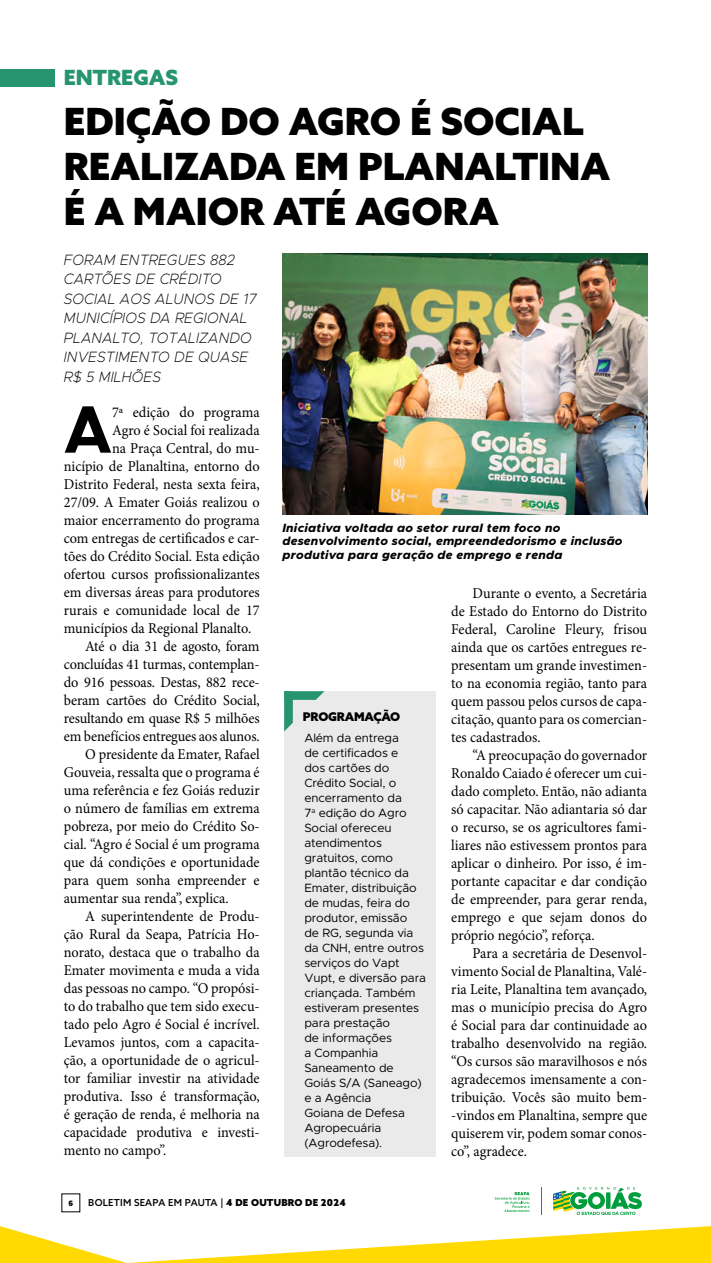
<style>
.page{position:relative;width:711px;height:1263px;background:#fff}
.page>*{position:absolute;margin:0;border:0;box-sizing:border-box;transform-origin:0 0}
.t1{font:700 67.35px "Metropolis";color:#000;scale:.95 1}
.t2{font:900 37.5px/45px "Azo Sans";color:#000}
.t3{font:900 21px "Azo Sans";color:#26946f}
.t4{font:15px/18px "Minion Pro";color:#000;text-align:justify;scale:.95 1}
.t5{font:italic 200 15px/19.5px "Metropolis";letter-spacing:.01em;color:#000;scale:.95 1}
.t6{font:12px/15px "Metropolis";letter-spacing:-.01em;color:#000}
.t7{font:italic 800 12px/13.5px "Metropolis";letter-spacing:.02em;color:#000}
.t8{font:900 12px "Azo Sans";letter-spacing:-.02em;color:#000}
.t9{font:500 9.6px "Azo Sans";letter-spacing:.02em;color:#000}
.t10{font:900 7.2px "Neo Sans Pro";color:#000}
.s1{font-weight:900}
</style>
<div class="page">
<svg style="left:553px;top:1187px;width:88px;height:28px"></svg>
<svg style="left:541px;top:1187px;width:1px;height:28px"></svg>
<svg style="left:494px;top:1192px;width:35px;height:20px"></svg>
<svg style="left:0;top:1226px;width:710px;height:37px"></svg>
<div style="left:0;top:69px;width:54px;height:18px;background:#26946f"></div>
<img style="left:282px;top:253px;width:364px;height:261px">
<div style="left:284px;top:691px;width:151px;height:466px;background:#eaeaea"></div>
<svg style="left:284px;top:691px;width:40px;height:40px"></svg>
<h3 class="t3" style="left:64px;top:63px;width:116px">ENTREGAS</h3>
<h2 class="t2" style="left:64px;top:99px;width:547px">EDIÇÃO DO AGRO É SOCIAL<br>REALIZADA EM PLANALTINA<br>É A MAIOR ATÉ AGORA</h2>
<p class="t5" style="left:64px;top:250px;width:204px">FORAM ENTREGUES 882<br>CARTÕES DE CRÉDITO<br>SOCIAL AOS ALUNOS DE 17<br>MUNICÍPIOS DA REGIONAL<br>PLANALTO, TOTALIZANDO<br>INVESTIMENTO DE QUASE<br>R$ 5 MILHÕES</p>
<h1 class="t1" style="left:64px;top:387px;width:52px">A</h1>
<p class="t4" style="left:112px;top:403px;width:157px">7ª edição do programa</p>
<p class="t4" style="left:112px;top:421px;width:157px">Agro é Social foi realizada</p>
<p class="t4" style="left:112px;top:439px;width:157px">na Praça Central, do mu-</p>
<p class="t4" style="left:64px;top:457px;width:207px">nicípio de Planaltina, entorno do</p>
<p class="t4" style="left:64px;top:475px;width:207px">Distrito Federal, nesta sexta feira,</p>
<p class="t4" style="left:64px;top:493px;width:207px">27/09. A Emater Goiás realizou o</p>
<p class="t4" style="left:64px;top:511px;width:207px">maior encerramento do programa</p>
<p class="t4" style="left:64px;top:529px;width:207px">com entregas de certificados e car-</p>
<p class="t4" style="left:64px;top:547px;width:207px">tões do Crédito Social. Esta edição</p>
<p class="t4" style="left:64px;top:565px;width:207px">ofertou cursos profissionalizantes</p>
<p class="t4" style="left:64px;top:583px;width:207px">em diversas áreas para produtores</p>
<p class="t4" style="left:64px;top:601px;width:207px">rurais e comunidade local de 17</p>
<p class="t4" style="left:64px;top:619px;width:199px">municípios da Regional Planalto.</p>
<p class="t4" style="left:85px;top:637px;width:185px">Até o dia 31 de agosto, foram</p>
<p class="t4" style="left:64px;top:655px;width:207px">concluídas 41 turmas, contemplan-</p>
<p class="t4" style="left:64px;top:673px;width:207px">do 916 pessoas. Destas, 882 rece-</p>
<p class="t4" style="left:64px;top:691px;width:207px">beram cartões do Crédito Social,</p>
<p class="t4" style="left:64px;top:709px;width:207px">resultando em quase R$ 5 milhões</p>
<p class="t4" style="left:64px;top:727px;width:207px">em benefícios entregues aos alunos.</p>
<p class="t4" style="left:85px;top:745px;width:185px">O presidente da Emater, Rafael</p>
<p class="t4" style="left:64px;top:763px;width:207px">Gouveia, ressalta que o programa é</p>
<p class="t4" style="left:64px;top:781px;width:207px">uma referência e fez Goiás reduzir</p>
<p class="t4" style="left:64px;top:799px;width:207px">o número de famílias em extrema</p>
<p class="t4" style="left:64px;top:817px;width:207px">pobreza, por meio do Crédito So-</p>
<p class="t4" style="left:64px;top:835px;width:207px">cial. “Agro é Social é um programa</p>
<p class="t4" style="left:64px;top:853px;width:207px">que dá condições e oportunidade</p>
<p class="t4" style="left:64px;top:871px;width:207px">para quem sonha empreender e</p>
<p class="t4" style="left:64px;top:889px;width:175px">aumentar sua renda”, explica.</p>
<p class="t4" style="left:85px;top:907px;width:185px">A superintendente de Produ-</p>
<p class="t4" style="left:64px;top:925px;width:207px">ção Rural da Seapa, Patrícia Ho-</p>
<p class="t4" style="left:64px;top:943px;width:207px">norato, destaca que o trabalho da</p>
<p class="t4" style="left:64px;top:961px;width:207px">Emater movimenta e muda a vida</p>
<p class="t4" style="left:64px;top:979px;width:207px">das pessoas no campo. “O propósi-</p>
<p class="t4" style="left:64px;top:997px;width:207px">to do trabalho que tem sido execu-</p>
<p class="t4" style="left:64px;top:1015px;width:207px">tado pelo Agro é Social é incrível.</p>
<p class="t4" style="left:64px;top:1033px;width:207px">Levamos juntos, com a capacita-</p>
<p class="t4" style="left:64px;top:1051px;width:207px">ção, a oportunidade de o agricul-</p>
<p class="t4" style="left:64px;top:1069px;width:207px">tor familiar investir na atividade</p>
<p class="t4" style="left:64px;top:1087px;width:207px">produtiva. Isso é transformação,</p>
<p class="t4" style="left:64px;top:1105px;width:207px">é geração de renda, é melhoria na</p>
<p class="t4" style="left:64px;top:1123px;width:207px">capacidade produtiva e investi-</p>
<p class="t4" style="left:64px;top:1141px;width:109px">mento no campo”.</p>
<p class="t7" style="left:282px;top:521px;width:341px">Iniciativa voltada ao setor rural tem foco no desenvolvimento social, empreendedorismo e inclusão produtiva para geração de emprego e renda</p>
<p class="t8" style="left:303px;top:709px;width:99px">PROGRAMAÇÃO</p>
<p class="t6" style="left:304px;top:730px;width:123px">Além da entrega<br>de certificados e<br>dos cartões do<br>Crédito Social, o encerramento da<br>7<sup>a</sup> edição do Agro<br>Social ofereceu atendimentos gratuitos, como plantão técnico da<br>Emater, distribuição de mudas, feira do produtor, emissão<br>de RG, segunda via da CNH, entre outros serviços do Vapt<br>Vupt, e diversão para criançada. Também estiveram presentes para prestação<br>de informações<br>a Companhia<br>Saneamento de<br>Goiás S/A (Saneago) e a Agência<br>Goiana de Defesa<br>Agropecuária (Agrodefesa).</p>
<p class="t4" style="left:451px;top:584px;width:207px;text-indent:21px">Durante o evento, a Secretária de Estado do Entorno do Distrito Federal, Caroline Fleury, frisou ainda que os cartões entregues re&shy;presentam um grande investimen&shy;to na economia região, tanto para quem passou pelos cursos de capa&shy;citação, quanto para os comercian&shy;tes cadastrados.</p>
<p class="t4" style="left:451px;top:746px;width:207px;text-indent:21px">“A preocupação do governador Ronaldo Caiado é oferecer um cui&shy;dado completo. Então, não adianta só capacitar. Não adiantaria só dar o recurso, se os agricultores fami&shy;liares não estivessem prontos para aplicar o dinheiro. Por isso, é im&shy;portante capacitar e dar condição de empreender, para gerar renda, emprego e que sejam donos do próprio negócio”, reforça.</p>
<p class="t4" style="left:451px;top:944px;width:207px;text-indent:21px">Para a secretária de Desenvol&shy;vimento Social de Planaltina, Valé&shy;ria Leite, Planaltina tem avançado, mas o município precisa do Agro é Social para dar continuidade ao trabalho desenvolvido na região. “Os cursos são maravilhosos e nós agradecemos imensamente a con&shy;tribuição. Vocês são muito bem--vindos em Planaltina, sempre que quiserem vir, podem somar conos&shy;co”, agradece.</p>
<p class="t10" style="left:68px;top:1198px;width:6px">6</p>
<p class="t9" style="left:88px;top:1196px;width:259px">BOLETIM SEAPA EM PAUTA | <span class="s1">4 DE OUTUBRO DE 2024</span></p>
</div>
